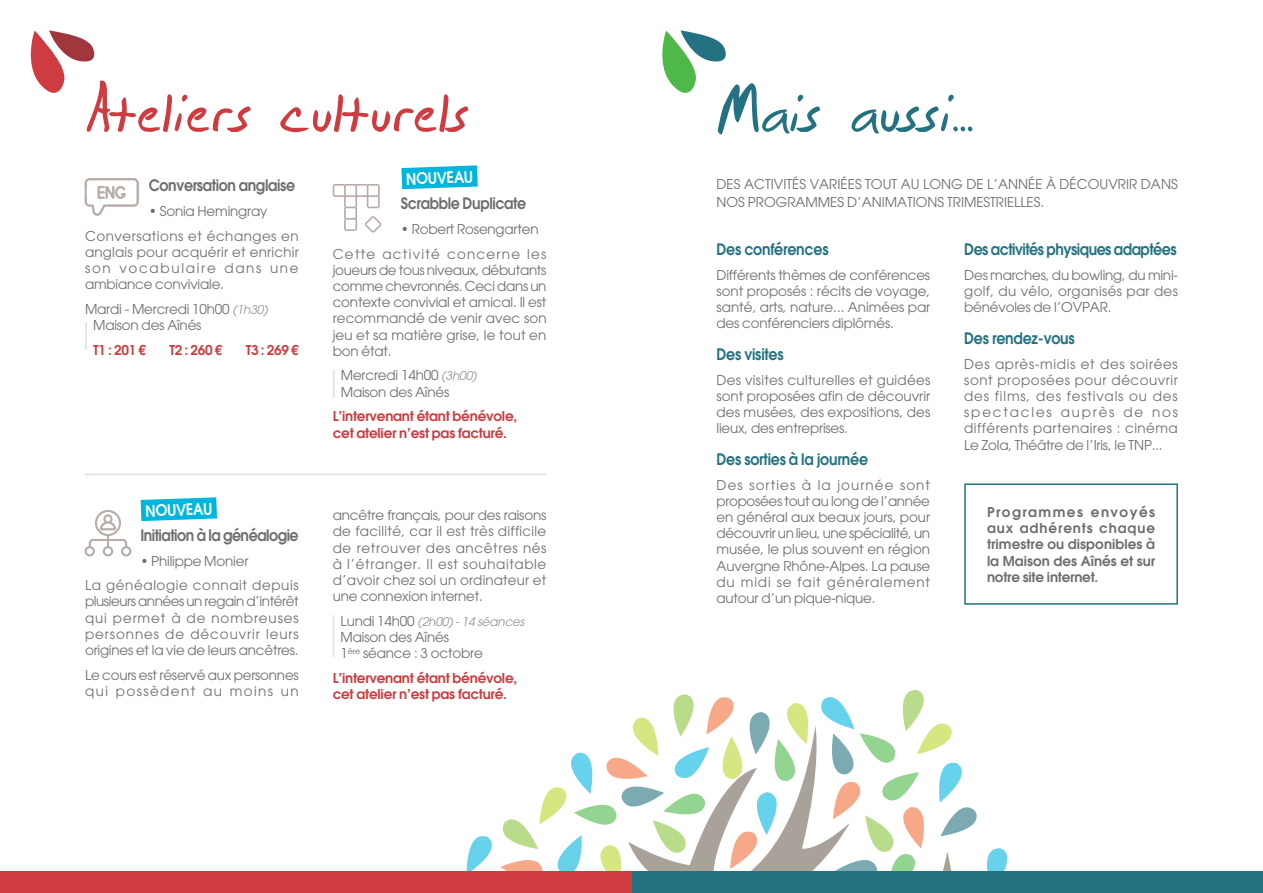
<style>
.page{position:relative;width:1263px;height:893px;background:#fff}
.page>*{position:absolute;margin:0;border:0;box-sizing:border-box;transform-origin:0 0}
.t1{font:81.9px "Brian Scratch";color:#ce3b40}
.t2{font:81.9px "Brian Scratch";color:#247281}
.t3{font:600 15.75px "Avant Garde";letter-spacing:-.025em;color:#6d6e71;scale:.9 1}
.t4{font:600 15.75px "Avant Garde";letter-spacing:-.015em;color:#247281;scale:.9 1}
.t5{font:600 15.75px "Avant Garde";letter-spacing:-.035em;color:#247281;scale:.9 1}
.t6{font:600 15.75px "Avant Garde";color:#fff;scale:.9 1}
.t7{font:13.5px/16.2px "Avant Garde";letter-spacing:-.005em;color:#6d6e71;text-align:justify}
.t8{font:600 13.5px/16.2px "Avant Garde";letter-spacing:-.015em;color:#ce3b40}
.t9{font:600 13.5px/16.2px "Avant Garde";letter-spacing:.005em;color:#6d6e71;text-align:justify}
.t10{font:13.5px/24.8px "Avant Garde";letter-spacing:.09em;color:#6d6e71}
.t11{font:13.5px/24.8px "Avant Garde";letter-spacing:.035em;color:#6d6e71}
.t12{font:13.5px/24.8px "Avant Garde";letter-spacing:.045em;color:#6d6e71;text-align:center}
.t13{font:italic 12px "Avant Garde";letter-spacing:-.015em;color:#939598}
.s1{font-style:italic;font-size:12px;color:#939598}
.s2{font-style:normal;font-size:13.5px;color:#6d6e71}
</style>
<div class="page">
<svg style="left:425px;top:690px;width:599px;height:182px"></svg>
<svg style="left:538px;top:726px;width:484px;height:146px"></svg>
<div style="left:0;top:872px;width:1263px;height:21px;background:#247281"></div>
<svg style="left:662px;top:30px;width:64px;height:63px"></svg>
<div style="left:964px;top:483px;width:214px;height:122px;border:2px solid #247281"></div>
<div style="left:0;top:872px;width:631px;height:21px;background:#ce3b40"></div>
<svg style="left:30px;top:30px;width:65px;height:63px"></svg>
<hr style="left:85px;top:322px;width:2px;height:28px;background:#e2deda">
<svg style="left:333px;top:370px;width:1px;height:28px"></svg>
<hr style="left:333px;top:615px;width:1px;height:42px;background:#e2deda">
<hr style="left:85px;top:474px;width:461px;height:1px;background:#e2deda">
<svg style="left:333px;top:184px;width:49px;height:49px"></svg>
<svg style="left:85px;top:178px;width:54px;height:38px"></svg>
<svg style="left:85px;top:510px;width:46px;height:46px"></svg>
<svg style="left:401px;top:165px;width:77px;height:24px;background:#22bee2"></svg>
<svg style="left:141px;top:497px;width:76px;height:24px;background:#1fbee2"></svg>
<h1 class="t1" style="left:85px;top:66px;width:386px">Ateliers culturels</h1>
<p class="t3" style="left:149px;top:175px;width:164px">Conversation anglaise</p>
<p class="t11" style="left:85px;top:199px;width:215px;text-indent:64px">• Sonia Hemingray<br>Conversations et échanges en</p>
<p class="t7" style="left:85px;top:244px;width:215px">anglais pour acquérir et enrichir son vocabulaire dans une ambiance conviviale.</p>
<p class="t7" style="left:93px;top:301px;width:176px;text-indent:-8px">Mardi - Mercredi 10h00 <span class="s1">(1h30)<br></span>Maison des Aînés</p>
<p class="t8" style="left:93px;top:341px;width:54px">T1 : 201 €</p>
<p class="t8" style="left:169px;top:341px;width:54px">T2 : 260 €</p>
<p class="t8" style="left:246px;top:341px;width:54px">T3 : 269 €</p>
<p class="t6" style="left:145px;top:501px;width:76px;rotate:-2deg">NOUVEAU</p>
<p class="t3" style="left:140px;top:525px;width:177px">Initiation à la généalogie</p>
<p class="t12" style="left:85px;top:548px;width:215px">• Philippe Monier<br>La généalogie connait depuis</p>
<p class="t7" style="left:85px;top:593px;width:215px">plusieurs années un regain d’intérêt qui permet à de nombreuses personnes de découvrir leurs origines et la vie de leurs ancêtres.</p>
<p class="t7" style="left:85px;top:667px;width:215px">Le cours est réservé aux personnes qui possèdent au moins un</p>
<p class="t6" style="left:406px;top:169px;width:76px;rotate:-2deg">NOUVEAU</p>
<p class="t3" style="left:401px;top:193px;width:141px">Scrabble Duplicate</p>
<p class="t10" style="left:333px;top:217px;width:215px;text-indent:68px">• Robert Rosengarten<br>Cette activité concerne les</p>
<p class="t7" style="left:333px;top:262px;width:215px">joueurs de tous niveaux, débutants comme chevronnés. Ceci dans un contexte convivial et amical. Il est recommandé de venir avec son jeu et sa matière grise, le tout en bon état.</p>
<p class="t7" style="left:341px;top:367px;width:137px">Mercredi 14h00 <span class="s1">(3h00)<br></span>Maison des Aînés</p>
<p class="t8" style="left:333px;top:408px;width:186px">L’intervenant étant bénévole, cet atelier n’est pas facturé.</p>
<p class="t7" style="left:333px;top:507px;width:215px">ancêtre français, pour des raisons de facilité, car il est très difficile de retrouver des ancêtres nés à l’étranger. Il est souhaitable d’avoir chez soi un ordinateur et une connexion internet.</p>
<p class="t13" style="left:341px;top:616px;width:185px"><span class="s2">Lundi 14h00</span> (2h00) - 14 séances</p>
<p class="t7" style="left:341px;top:629px;width:144px">Maison des Aînés<br>1<sup>ère</sup> séance : 3 octobre</p>
<p class="t8" style="left:333px;top:670px;width:186px">L’intervenant étant bénévole, cet atelier n’est pas facturé.</p>
<h1 class="t2" style="left:716px;top:66px;width:259px">Mais aussi...</h1>
<p class="t7" style="left:716px;top:175px;width:463px;line-height:18px">DES ACTIVITÉS VARIÉES TOUT AU LONG DE L’ANNÉE À DÉCOUVRIR DANS<br>NOS PROGRAMMES D’ANIMATIONS TRIMESTRIELLES.</p>
<p class="t4" style="left:716px;top:239px;width:126px">Des conférences</p>
<p class="t7" style="left:716px;top:267px;width:215px">Différents thèmes de conférences sont proposés : récits de voyage, santé, arts, nature... Animées par des conférenciers diplômés.</p>
<p class="t4" style="left:716px;top:344px;width:76px">Des visites</p>
<p class="t7" style="left:716px;top:372px;width:215px">Des visites culturelles et guidées sont proposées afin de découvrir des musées, des expositions, des lieux, des entreprises.</p>
<p class="t4" style="left:716px;top:449px;width:170px">Des sorties à la journée</p>
<p class="t7" style="left:716px;top:477px;width:215px">Des sorties à la journée sont proposées tout au long de l’année en général aux beaux jours, pour découvrir un lieu, une spécialité, un musée, le plus souvent en région Auvergne Rhône-Alpes. La pause du midi se fait généralement autour d’un pique-nique.</p>
<p class="t5" style="left:964px;top:239px;width:237px">Des activités physiques adaptées</p>
<p class="t7" style="left:964px;top:267px;width:215px">Des marches, du bowling, du mini&shy;golf, du vélo, organisés par des bénévoles de l’OVPAR.</p>
<p class="t4" style="left:964px;top:328px;width:124px">Des rendez-vous</p>
<p class="t7" style="left:964px;top:355px;width:215px">Des après-midis et des soirées sont proposées pour découvrir des films, des festivals ou des spectacles auprès de nos différents partenaires : cinéma Le Zola, Théâtre de l’Iris, le TNP...</p>
<p class="t9" style="left:987px;top:504px;width:170px">Programmes envoyés aux adhérents chaque trimestre ou disponibles à la Maison des Aînés et sur notre site internet.</p>
</div>
